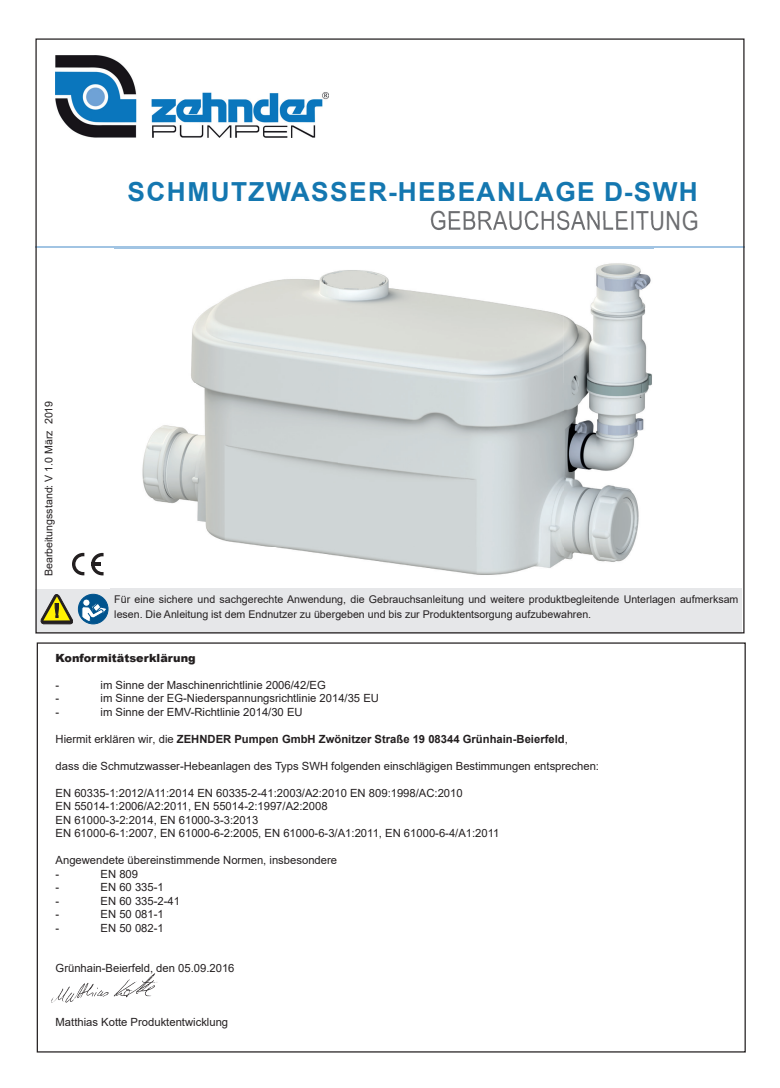
<style>
.page{position:relative;width:780px;height:1088px;background:#fff}
.page>*{position:absolute;margin:0;border:0;box-sizing:border-box;transform-origin:0 0}
.t1{font:700 26.25px "Arial";letter-spacing:.055em;color:#1477b0}
.t2{font:26.25px "Arial Narrow";letter-spacing:.02em;color:#6c6d70}
.t3{font:11.25px/13.5px "Arial";color:#231f20}
.t4{font:700 11.25px "Arial";color:#231f20}
.t5{font:900 11.25px "Arial";color:#231f20}
.t6{font:10.62px/15px "Arial";color:#231f20}
.s1{font-weight:400}
</style>
<div class="page">
<hr style="left:35px;top:247px;width:709px;height:1px;background:#a1c4e3">
<svg style="left:91px;top:553px;width:12px;height:22px"></svg>
<svg style="left:72px;top:553px;width:12px;height:22px"></svg>
<img style="left:56px;top:56px;width:272px;height:81px">
<div style="left:35px;top:589px;width:248px;height:44px;background:#e6e7e9"></div>
<div style="left:111px;top:588px;width:631px;height:45px;background:#e6e7e9"></div>
<div style="left:78px;top:594px;width:30px;height:30px;background:#00538d;border-radius:50%"></div>
<div style="left:78px;top:594px;width:30px;height:30px;border:1px solid #00538d;border-radius:50%"></div>
<div style="left:83px;top:599px;width:7px;height:7px;background:#fff;border-radius:50%"></div>
<div style="left:83px;top:599px;width:7px;height:7px;border:1px solid #00538d;border-radius:50%"></div>
<svg style="left:82px;top:602px;width:25px;height:20px"></svg>
<svg style="left:41px;top:594px;width:32px;height:30px"></svg>
<img style="left:51px;top:974px;width:107px;height:28px">
<img style="left:114px;top:246px;width:449px;height:329px">
<img style="left:563px;top:246px;width:90px;height:316px">
<img style="left:114px;top:247px;width:539px;height:1px">
<img style="left:431px;top:220px;width:222px;height:10px">
<hr style="left:0;top:341px;width:1px;height:63px;background:#75797b">
<svg style="left:0;top:342px;width:1px;height:62px"></svg>
<h1 class="t1" style="left:128px;top:173px;width:571px">SCHMUTZWASSER-HEBEANLAGE D-SWH</h1>
<h1 class="t2" style="left:430px;top:201px;width:270px">GEBRAUCHSANLEITUNG</h1>
<p class="t6" style="left:41px;top:576px;width:177px;rotate:-90deg">Bearbeitungsstand: V 1.0 März 2019</p>
<p class="t6" style="left:114px;top:591px;width:625px">Für eine sichere und sachgerechte Anwendung, die Gebrauchsanleitung und weitere produktbegleitende Unterlagen aufmerksam lesen. Die Anleitung ist dem Endnutzer zu übergeben und bis zur Produktentsorgung aufzubewahren.</p>
<p class="t5" style="left:56px;top:649px;width:142px">Konformitätserklärung</p>
<p class="t3" style="left:56px;top:678px;width:5px">-</p>
<p class="t3" style="left:101px;top:678px;width:227px">im Sinne der Maschinenrichtlinie 2006/42/EG</p>
<p class="t3" style="left:56px;top:691px;width:5px">-</p>
<p class="t3" style="left:101px;top:691px;width:280px">im Sinne der EG-Niederspannungsrichtlinie 2014/35 EU</p>
<p class="t3" style="left:56px;top:705px;width:5px">-</p>
<p class="t3" style="left:101px;top:705px;width:203px">im Sinne der EMV-Richtlinie 2014/30 EU</p>
<p class="t4" style="left:56px;top:731px;width:513px"><span class="s1">Hiermit erklären wir, die</span> ZEHNDER Pumpen GmbH Zwönitzer Straße 19 08344 Grünhain-Beierfeld<span class="s1">,</span></p>
<p class="t3" style="left:56px;top:759px;width:545px">dass die Schmutzwasser-Hebeanlagen des Typs SWH folgenden einschlägigen Bestimmungen entsprechen:</p>
<p class="t3" style="left:56px;top:786px;width:445px">EN 60335-1:2012/A11:2014 EN 60335-2-41:2003/A2:2010 EN 809:1998/AC:2010<br>EN 55014-1:2006/A2:2011, EN 55014-2:1997/A2:2008<br>EN 61000-3-2:2014, EN 61000-3-3:2013<br>EN 61000-6-1:2007, EN 61000-6-2:2005, EN 61000-6-3/A1:2011, EN 61000-6-4/A1:2011</p>
<p class="t3" style="left:56px;top:853px;width:283px">Angewendete übereinstimmende Normen, insbesondere -</p>
<p class="t3" style="left:101px;top:867px;width:39px">EN 809</p>
<p class="t3" style="left:56px;top:880px;width:5px">-</p>
<p class="t3" style="left:101px;top:880px;width:65px">EN 60 335-1</p>
<p class="t3" style="left:56px;top:894px;width:5px">-</p>
<p class="t3" style="left:101px;top:894px;width:81px">EN 60 335-2-41</p>
<p class="t3" style="left:56px;top:907px;width:5px">-</p>
<p class="t3" style="left:101px;top:907px;width:65px">EN 50 081-1</p>
<p class="t3" style="left:56px;top:921px;width:5px">-</p>
<p class="t3" style="left:101px;top:921px;width:65px">EN 50 082-1</p>
<p class="t3" style="left:56px;top:961px;width:180px">Grünhain-Beierfeld, den 05.09.2016</p>
<p class="t3" style="left:56px;top:1015px;width:174px">Matthias Kotte Produktentwicklung</p>
</div>
